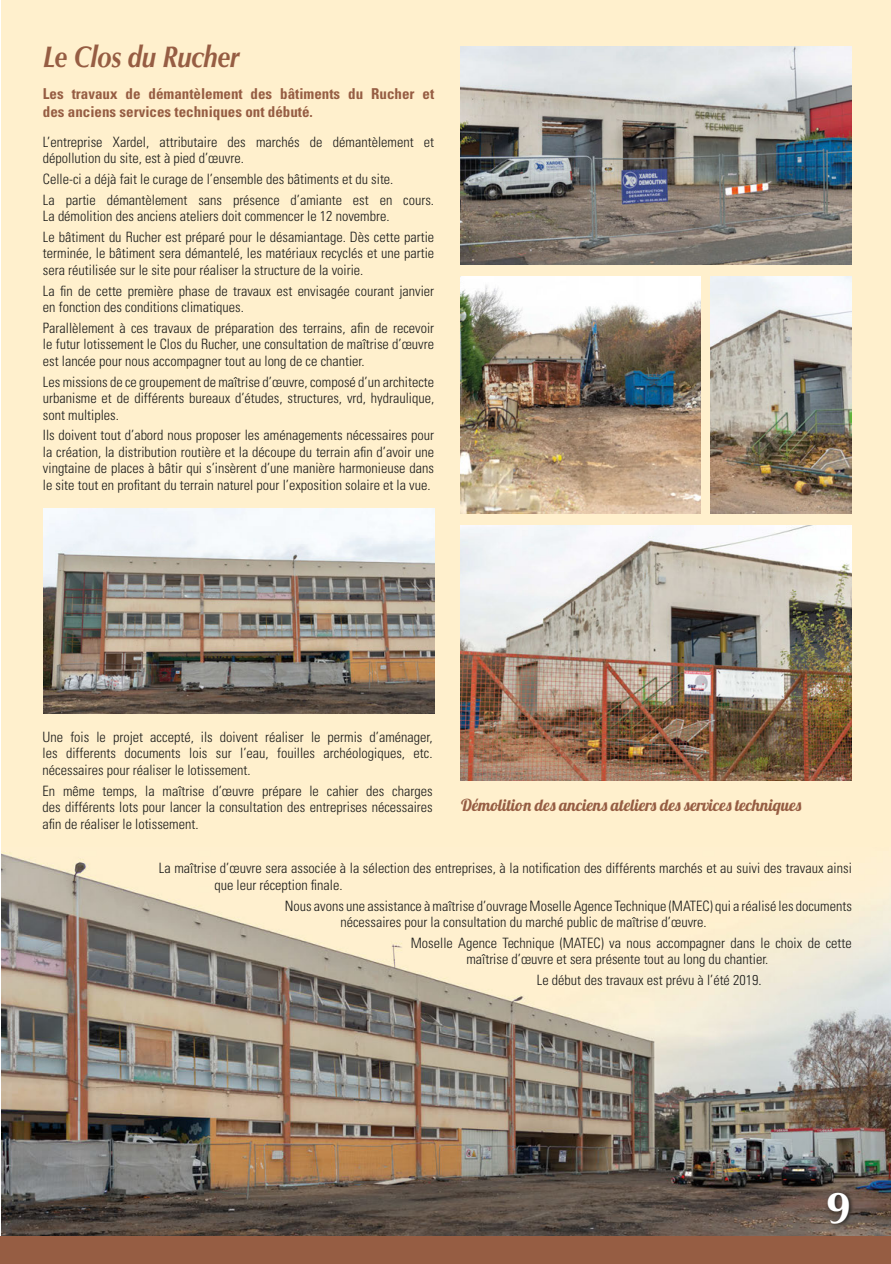
<style>
.page{position:relative;width:891px;height:1264px;background:#fff}
.page>*{position:absolute;margin:0;border:0;box-sizing:border-box;transform-origin:0 0}
.t1{font:700 45px "Optima";color:#fff}
.Titre_environnement{font:italic 700 30px "Optima";letter-spacing:-.01em;color:#965d43;scale:.85 1}
.Texte_manuscrit{font:16.5px "Lobster 1.4";letter-spacing:.045em;color:#965d43}
.Texte_INTRO{font:700 condensed 15px/18px "Univers";color:#965d43}
.Texte_de_base{font:300 condensed 14.25px/16.5px "Univers";color:#1d1d1b;text-align:justify}
</style>
<div class="page">
<div style="left:1px;top:0;width:890px;height:1259px;background:#fff0cd"></div>
<img style="left:1px;top:851px;width:890px;height:385px">
<div style="left:1px;top:1236px;width:890px;height:28px;background:#965d43"></div>
<svg style="left:825px;top:1189px;width:30px;height:39px"></svg>
<img style="left:460px;top:525px;width:392px;height:255px">
<img style="left:460px;top:276px;width:241px;height:237px">
<img style="left:710px;top:276px;width:142px;height:237px">
<img style="left:460px;top:46px;width:392px;height:218px">
<img style="left:43px;top:508px;width:392px;height:205px">
<svg style="left:0;top:1236px;width:1px;height:28px"></svg>
<p class="Titre_environnement" style="left:43px;top:39px;width:233px">Le Clos du Rucher</p>
<p class="Texte_INTRO" style="left:43px;top:84px;width:393px">Les travaux de démantèlement des bâtiments du Rucher et des anciens services techniques ont débuté.</p>
<p class="Texte_de_base" style="left:43px;top:133px;width:393px">L’entreprise Xardel, attributaire des marchés de démantèlement et dépollution du site, est à pied d’œuvre.</p>
<p class="Texte_de_base" style="left:43px;top:171px;width:352px">Celle-ci a déjà fait le curage de l’ensemble des bâtiments et du site.</p>
<p class="Texte_de_base" style="left:43px;top:191px;width:393px">La partie démantèlement sans présence d’amiante est en cours.<br>La démolition des anciens ateliers doit commencer le 12 novembre.</p>
<p class="Texte_de_base" style="left:43px;top:229px;width:393px">Le bâtiment du Rucher est préparé pour le désamiantage. Dès cette partie terminée, le bâtiment sera démantelé, les matériaux recyclés et une partie sera réutilisée sur le site pour réaliser la structure de la voirie.</p>
<p class="Texte_de_base" style="left:43px;top:282px;width:393px">La fin de cette première phase de travaux est envisagée courant janvier en fonction des conditions climatiques.</p>
<p class="Texte_de_base" style="left:43px;top:320px;width:393px">Parallèlement à ces travaux de préparation des terrains, afin de recevoir le futur lotissement le Clos du Rucher, une consultation de maîtrise d’œuvre est lancée pour nous accompagner tout au long de ce chantier.</p>
<p class="Texte_de_base" style="left:43px;top:373px;width:393px">Les missions de ce groupement de maîtrise d’œuvre, composé d’un architecte urbanisme et de différents bureaux d’études, structures, vrd, hydraulique, sont multiples.</p>
<p class="Texte_de_base" style="left:43px;top:427px;width:393px">Ils doivent tout d’abord nous proposer les aménagements nécessaires pour la création, la distribution routière et la découpe du terrain afin d’avoir une vingtaine de places à bâtir qui s’insèrent d’une manière harmonieuse dans le site tout en profitant du terrain naturel pour l’exposition solaire et la vue.</p>
<p class="Texte_de_base" style="left:43px;top:728px;width:392px">Une fois le projet accepté, ils doivent réaliser le permis d’aménager, les differents documents lois sur l’eau, fouilles archéologiques, etc. nécessaires pour réaliser le lotissement.</p>
<p class="Texte_de_base" style="left:43px;top:782px;width:392px">En même temps, la maîtrise d’œuvre prépare le cahier des charges des différents lots pour lancer la consultation des entreprises nécessaires afin de réaliser le lotissement.</p>
<p class="Texte_de_base" style="left:214px;top:860px;width:639px;text-indent:-56px">La maîtrise d’œuvre sera associée à la sélection des entreprises, à la notification des différents marchés et au suivi des travaux ainsi que leur réception finale.</p>
<p class="Texte_de_base" style="left:340px;top:897px;width:513px;text-indent:-56px">Nous avons une assistance à maîtrise d’ouvrage Moselle Agence Technique (MATEC) qui a réalisé les documents nécessaires pour la consultation du marché public de maîtrise d’œuvre.</p>
<p class="Texte_de_base" style="left:466px;top:934px;width:387px;text-indent:-56px">Moselle Agence Technique (MATEC) va nous accompagner dans le choix de cette maîtrise d’œuvre et sera présente tout au long du chantier.</p>
<p class="Texte_de_base" style="left:537px;top:972px;width:226px">Le début des travaux est prévu à l’été 2019.</p>
<p class="Texte_manuscrit" style="left:461px;top:794px;width:342px">Démolition des anciens ateliers des services techniques</p>
<p class="t1" style="left:827px;top:1181px;width:27px">9</p>
</div>
